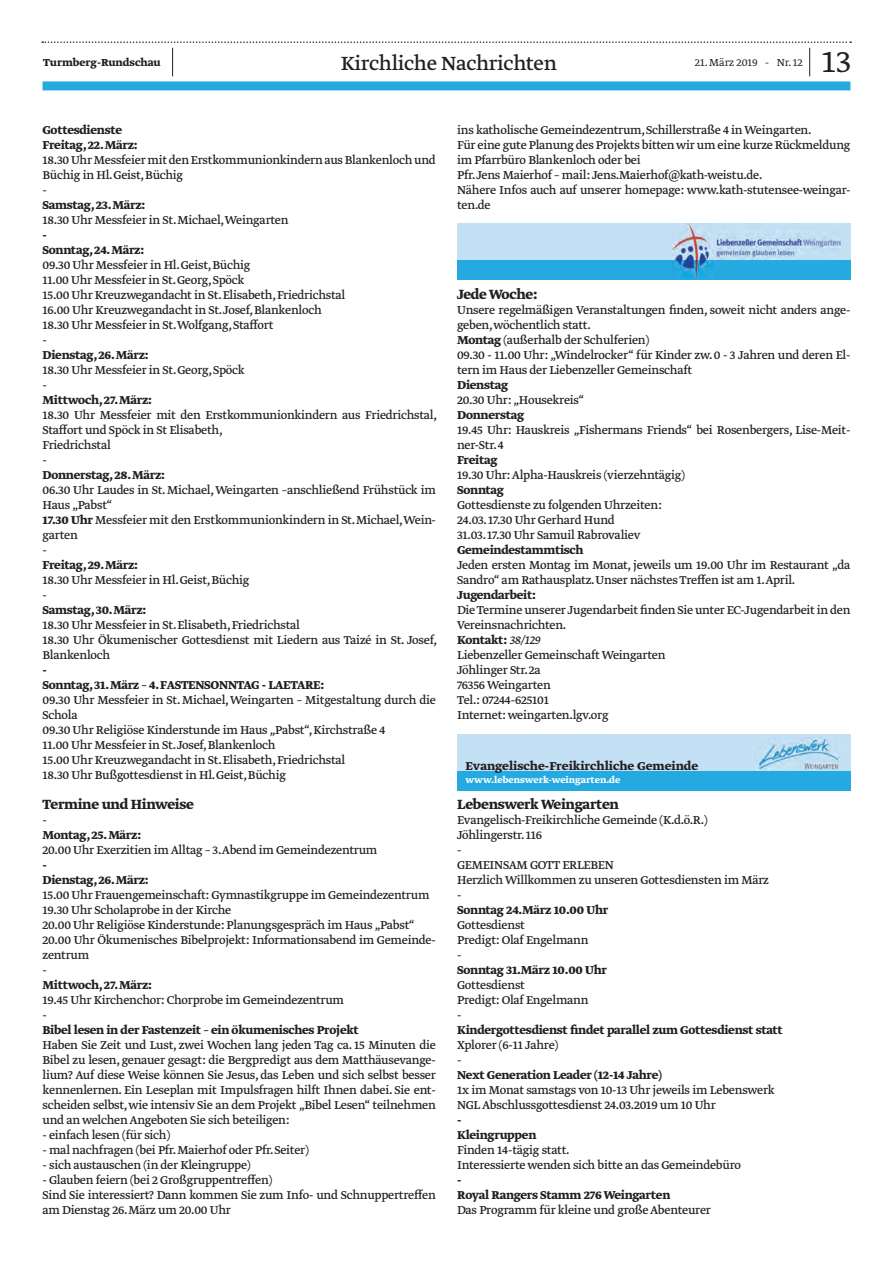
<style>
.page{position:relative;width:893px;height:1263px;background:#fff}
.page>*{position:absolute;margin:0;border:0;box-sizing:border-box;transform-origin:0 0}
.t1{font:300 36px "Greta Text Std";color:#231f20}
.t2{font:22.5px "Greta Text Std";letter-spacing:-.015em;color:#231f20}
.t3{font:700 15.75px "Greta Text Std";letter-spacing:-.02em;color:#231f20}
.t4{font:13.5px/15px "Greta Text Std";letter-spacing:-.02em;color:#231f20}
.t5{font:700 13.5px/15px "Greta Text Std";letter-spacing:-.02em;color:#231f20}
.t6{font:700 13.5px "Greta Text Std";color:#231f20}
.t7{font:700 12px "Greta Text Std";color:#231f20}
.t8{font:300 12px "Greta Text Std";color:#231f20}
.t9{font:700 10.5px "Greta Text Std";color:#fff}
.s1{font-weight:700}
.s2{font-style:italic}
</style>
<div class="page">
<svg style="left:42px;top:41px;width:809px;height:35px"></svg>
<div style="left:43px;top:81px;width:807px;height:9px;background:#24aae1"></div>
<div style="left:457px;top:223px;width:393px;height:57px;background:#c3e0f4"></div>
<div style="left:457px;top:260px;width:393px;height:20px;background:#24aae1"></div>
<img style="left:672px;top:223px;width:40px;height:54px">
<img style="left:715px;top:234px;width:126px;height:26px">
<div style="left:457px;top:733px;width:393px;height:57px;background:#c3e0f4"></div>
<div style="left:457px;top:770px;width:393px;height:20px;background:#24aae1"></div>
<img style="left:754px;top:738px;width:86px;height:32px">
<p class="t7" style="left:43px;top:56px;width:119px">Turmberg-Rundschau</p>
<p class="t8" style="left:695px;top:56px;width:109px">21. März 2019 - Nr. 12</p>
<h1 class="t1" style="left:822px;top:41px;width:31px">13</h1>
<h2 class="t2" style="left:341px;top:50px;width:217px">Kirchliche Nachrichten</h2>
<p class="t5" style="left:43px;top:123px;width:97px">Gottesdienste<br>Freitag, 22. März:</p>
<p class="t4" style="left:43px;top:153px;width:395px">18.30 Uhr Messfeier mit den Erstkommunionkindern aus Blankenloch und<br>Büchig in Hl. Geist, Büchig<br>-</p>
<p class="t5" style="left:43px;top:198px;width:104px">Samstag, 23. März:</p>
<p class="t4" style="left:43px;top:213px;width:248px">18.30 Uhr Messfeier in St. Michael,Weingarten</p>
<p class="t5" style="left:43px;top:228px;width:103px">-<br>Sonntag, 24. März:</p>
<p class="t4" style="left:43px;top:258px;width:304px">09.30 Uhr Messfeier in Hl. Geist, Büchig<br>11.00 Uhr Messfeier in St. Georg, Spöck<br>15.00 Uhr Kreuzwegandacht in St. Elisabeth, Friedrichstal 16.00 Uhr Kreuzwegandacht in St. Josef, Blankenloch 18.30 Uhr Messfeier in St.Wolfgang, Staffort<br>-</p>
<p class="t5" style="left:43px;top:348px;width:108px">Dienstag, 26. März:</p>
<p class="t4" style="left:43px;top:363px;width:204px">18.30 Uhr Messfeier in St. Georg, Spöck -</p>
<p class="t5" style="left:43px;top:393px;width:111px">Mittwoch, 27. März:</p>
<p class="t4" style="left:43px;top:408px;width:396px">18.30 Uhr Messfeier mit den Erstkommunionkindern aus Friedrichstal,<br>Staffort und Spöck in St Elisabeth,<br>Friedrichstal<br>-</p>
<p class="t5" style="left:43px;top:468px;width:124px">Donnerstag, 28. März:</p>
<p class="t4" style="left:43px;top:483px;width:395px">06.30 Uhr Laudes in St. Michael, Weingarten –anschließend Frühstück im Haus „Pabst“<br><span class="s1">17.30 Uhr</span> Messfeier mit den Erstkommunionkindern in St. Michael,Wein&shy;garten<br>-</p>
<p class="t5" style="left:43px;top:558px;width:97px">Freitag, 29. März:</p>
<p class="t4" style="left:43px;top:573px;width:208px">18.30 Uhr Messfeier in Hl. Geist, Büchig -</p>
<p class="t5" style="left:43px;top:603px;width:105px">Samstag, 30. März:</p>
<p class="t4" style="left:43px;top:618px;width:396px">18.30 Uhr Messfeier in St. Elisabeth, Friedrichstal<br>18.30 Uhr Ökumenischer Gottesdienst mit Liedern aus Taizé in St. Josef,<br>Blankenloch</p>
<p class="t5" style="left:43px;top:663px;width:283px">-<br>Sonntag, 31. März – 4. FASTENSONNTAG - LAETARE:</p>
<p class="t4" style="left:43px;top:693px;width:395px">09.30 Uhr Messfeier in St. Michael, Weingarten – Mitgestaltung durch die Schola<br>09.30 Uhr Religiöse Kinderstunde im Haus „Pabst“, Kirchstraße 4<br>11.00 Uhr Messfeier in St. Josef, Blankenloch<br>15.00 Uhr Kreuzwegandacht in St. Elisabeth, Friedrichstal<br>18.30 Uhr Bußgottesdienst in Hl. Geist, Büchig</p>
<p class="t3" style="left:43px;top:795px;width:153px">Termine und Hinweise</p>
<p class="t4" style="left:43px;top:813px;width:6px">-</p>
<p class="t5" style="left:43px;top:828px;width:100px">Montag, 25. März:</p>
<p class="t4" style="left:43px;top:843px;width:336px">20.00 Uhr Exerzitien im Alltag – 3.Abend im Gemeindezentrum</p>
<p class="t5" style="left:43px;top:858px;width:108px">-<br>Dienstag, 26. März:</p>
<p class="t4" style="left:43px;top:888px;width:395px">15.00 Uhr Frauengemeinschaft: Gymnastikgruppe im Gemeindezentrum 19.30 Uhr Scholaprobe in der Kirche<br>20.00 Uhr Religiöse Kinderstunde: Planungsgespräch im Haus „Pabst“ 20.00 Uhr Ökumenisches Bibelprojekt: Informationsabend im Gemeinde&shy;zentrum<br>-</p>
<p class="t5" style="left:43px;top:978px;width:111px">Mittwoch, 27. März:</p>
<p class="t4" style="left:43px;top:993px;width:303px">19.45 Uhr Kirchenchor: Chorprobe im Gemeindezentrum -</p>
<p class="t5" style="left:43px;top:1023px;width:318px">Bibel lesen in der Fastenzeit – ein ökumenisches Projekt</p>
<p class="t4" style="left:43px;top:1038px;width:395px;text-align:justify">Haben Sie Zeit und Lust, zwei Wochen lang jeden Tag ca. 15 Minuten die Bibel zu lesen, genauer gesagt: die Bergpredigt aus dem Matthäusevange&shy;lium? Auf diese Weise können Sie Jesus, das Leben und sich selbst besser kennenlernen. Ein Leseplan mit Impulsfragen hilft Ihnen dabei. Sie ent&shy;scheiden selbst,wie intensiv Sie an dem Projekt „Bibel Lesen“ teilnehmen und an welchen Angeboten Sie sich beteiligen:</p>
<p class="t4" style="left:43px;top:1128px;width:129px">- einfach lesen (für sich)</p>
<p class="t4" style="left:43px;top:1143px;width:268px">- mal nachfragen (bei Pfr. Maierhof oder Pfr. Seiter)</p>
<p class="t4" style="left:43px;top:1158px;width:210px">- sich austauschen (in der Kleingruppe)</p>
<p class="t4" style="left:43px;top:1173px;width:395px">- Glauben feiern (bei 2 Großgruppentreffen)<br>Sind Sie interessiert? Dann kommen Sie zum Info- und Schnuppertreffen am Dienstag 26. März um 20.00 Uhr</p>
<p class="t4" style="left:457px;top:123px;width:395px">ins katholische Gemeindezentrum, Schillerstraße 4 in Weingarten.<br>Für eine gute Planung des Projekts bitten wir um eine kurze Rückmeldung im Pfarrbüro Blankenloch oder bei<br>Pfr. Jens Maierhof – mail: Jens.Maierhof@kath-weistu.de.<br>Nähere Infos auch auf unserer homepage: www.kath-stutensee-weingar&shy;ten.de</p>
<p class="t3" style="left:457px;top:285px;width:82px">Jede Woche:</p>
<p class="t4" style="left:457px;top:303px;width:395px">Unsere regelmäßigen Veranstaltungen finden, soweit nicht anders ange&shy;geben,wöchentlich statt.<br><span class="s1">Montag</span> (außerhalb der Schulferien)<br>09.30 - 11.00 Uhr: „Windelrocker“ für Kinder zw. 0 - 3 Jahren und deren El&shy;tern im Haus der Liebenzeller Gemeinschaft</p>
<p class="t5" style="left:457px;top:378px;width:53px">Dienstag</p>
<p class="t4" style="left:457px;top:393px;width:129px">20.30 Uhr: „Housekreis“</p>
<p class="t5" style="left:457px;top:408px;width:69px">Donnerstag</p>
<p class="t4" style="left:457px;top:423px;width:395px">19.45 Uhr: Hauskreis „Fishermans Friends“ bei Rosenbergers, Lise-Meit&shy;ner-Str. 4</p>
<p class="t5" style="left:457px;top:453px;width:42px">Freitag</p>
<p class="t4" style="left:457px;top:468px;width:229px">19.30 Uhr: Alpha-Hauskreis (vierzehntägig)</p>
<p class="t5" style="left:457px;top:483px;width:48px">Sonntag</p>
<p class="t4" style="left:457px;top:498px;width:206px">Gottesdienste zu folgenden Uhrzeiten:<br>24.03. 17.30 Uhr Gerhard Hund<br>31.03. 17.30 Uhr Samuil Rabrovaliev</p>
<p class="t5" style="left:457px;top:543px;width:128px">Gemeindestammtisch</p>
<p class="t4" style="left:457px;top:558px;width:395px">Jeden ersten Montag im Monat, jeweils um 19.00 Uhr im Restaurant „da<br>Sandro“ am Rathausplatz. Unser nächstes Treffen ist am 1.April.</p>
<p class="t5" style="left:457px;top:588px;width:80px">Jugendarbeit:</p>
<p class="t4" style="left:457px;top:603px;width:395px">Die Termine unserer Jugendarbeit finden Sie unter EC-Jugendarbeit in den<br>Vereinsnachrichten.<br><span class="s1">Kontakt:</span> <span class="s2">38/129<br></span>Liebenzeller Gemeinschaft Weingarten<br>Jöhlinger Str. 2a<br>76356 Weingarten<br>Tel.: 07244-625101<br>Internet: weingarten.lgv.org</p>
<p class="t6" style="left:465px;top:758px;width:234px">Evangelische-Freikirchliche Gemeinde</p>
<p class="t9" style="left:465px;top:774px;width:157px">www.lebenswerk-weingarten.de</p>
<p class="t3" style="left:457px;top:795px;width:163px">Lebenswerk Weingarten</p>
<p class="t4" style="left:457px;top:813px;width:313px">Evangelisch-Freikirchliche Gemeinde (K.d.ö.R.)<br>Jöhlingerstr. 116<br>-<br>GEMEINSAM GOTT ERLEBEN<br>Herzlich Willkommen zu unseren Gottesdiensten im März -</p>
<p class="t5" style="left:457px;top:903px;width:153px">Sonntag 24.März 10.00 Uhr</p>
<p class="t4" style="left:457px;top:918px;width:133px">Gottesdienst<br>Predigt: Olaf Engelmann -</p>
<p class="t5" style="left:457px;top:963px;width:151px">Sonntag 31.März 10.00 Uhr</p>
<p class="t4" style="left:457px;top:978px;width:133px">Gottesdienst<br>Predigt: Olaf Engelmann -</p>
<p class="t5" style="left:457px;top:1023px;width:327px">Kindergottesdienst findet parallel zum Gottesdienst statt</p>
<p class="t4" style="left:457px;top:1038px;width:103px">Xplorer (6-11 Jahre) -</p>
<p class="t5" style="left:457px;top:1068px;width:206px">Next Generation Leader (12-14 Jahre)</p>
<p class="t4" style="left:457px;top:1083px;width:319px">1x im Monat samstags von 10-13 Uhr jeweils im Lebenswerk<br>NGL Abschlussgottesdienst 24.03.2019 um 10 Uhr</p>
<p class="t5" style="left:457px;top:1113px;width:81px">-<br>Kleingruppen</p>
<p class="t4" style="left:457px;top:1143px;width:285px">Finden 14-tägig statt.<br>Interessierte wenden sich bitte an das Gemeindebüro</p>
<p class="t5" style="left:457px;top:1173px;width:215px">-<br>Royal Rangers Stamm 276 Weingarten</p>
<p class="t4" style="left:457px;top:1203px;width:255px">Das Programm für kleine und große Abenteurer</p>
</div>
